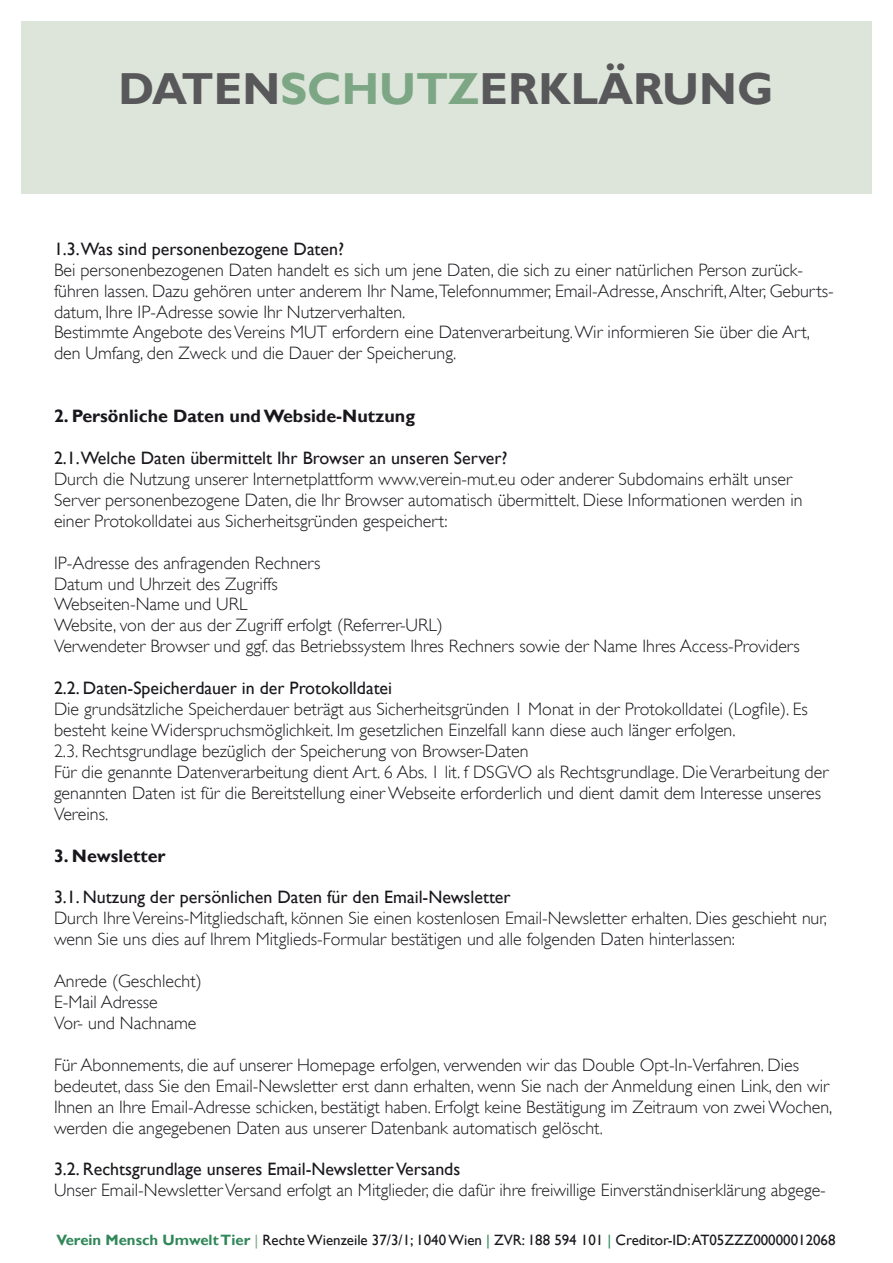
<style>
.page{position:relative;width:893px;height:1263px;background:#fff}
.page>*{position:absolute;margin:0;border:0;box-sizing:border-box;transform-origin:0 0}
.t1{font:700 44.85px "Gill Sans";color:#58585a}
.t2{font:300 18px/20.9px "Gill Sans";color:#1a171c}
.reg{font:18px "Gill Sans";color:#1a171c}
.bold{font:700 18px "Gill Sans";color:#1a171c}
.t3{font:15px "Gill Sans";color:#1a171c}
.s1{color:#7ca684}
.s2{font-weight:700;color:#318759}
.s3{color:#318759}
</style>
<div class="page">
<div style="left:21px;top:21px;width:851px;height:173px;background:#dde5db"></div>
<h1 class="t1" style="left:119px;top:62px;width:656px">Daten<span class="s1">schutz</span>erklärung</h1>
<p class="reg" style="left:54px;top:238px;width:292px">1.3.Was sind personenbezogene Daten?</p>
<p class="t2" style="left:54px;top:259px;width:780px">Bei personenbezogenen Daten handelt es sich um jene Daten, die sich zu einer natürlichen Person zurück&shy;führen lassen. Dazu gehören unter anderem Ihr Name,Telefonnummer, Email-Adresse, Anschrift, Alter, Geburts&shy;datum, Ihre IP-Adresse sowie Ihr Nutzerverhalten.</p>
<p class="t2" style="left:54px;top:322px;width:757px">Bestimmte Angebote des Vereins MUT erfordern eine Datenverarbeitung. Wir informieren Sie über die Art, den Umfang, den Zweck und die Dauer der Speicherung.</p>
<p class="bold" style="left:54px;top:405px;width:363px">2. Persönliche Daten und Webside-Nutzung</p>
<p class="reg" style="left:54px;top:447px;width:455px">2.1.Welche Daten übermittelt Ihr Browser an unseren Server?</p>
<p class="t2" style="left:54px;top:468px;width:750px">Durch die Nutzung unserer Internetplattform www.verein-mut.eu oder anderer Subdomains erhält unser<br>Server personenbezogene Daten, die Ihr Browser automatisch übermittelt. Diese Informationen werden in einer Protokolldatei aus Sicherheitsgründen gespeichert:</p>
<p class="t2" style="left:54px;top:552px;width:268px">IP-Adresse des anfragenden Rechners</p>
<p class="t2" style="left:54px;top:573px;width:225px">Datum und Uhrzeit des Zugriffs</p>
<p class="t2" style="left:54px;top:594px;width:195px">Webseiten-Name und URL</p>
<p class="t2" style="left:54px;top:615px;width:390px">Website, von der aus der Zugriff erfolgt (Referrer-URL)</p>
<p class="t2" style="left:54px;top:636px;width:747px">Verwendeter Browser und ggf. das Betriebssystem Ihres Rechners sowie der Name Ihres Access-Providers</p>
<p class="reg" style="left:54px;top:678px;width:340px">2.2. Daten-Speicherdauer in der Protokolldatei</p>
<p class="t2" style="left:54px;top:698px;width:755px">Die grundsätzliche Speicherdauer beträgt aus Sicherheitsgründen 1 Monat in der Protokolldatei (Logfile). Es besteht keine Widerspruchsmöglichkeit. Im gesetzlichen Einzelfall kann diese auch länger erfolgen.</p>
<p class="t2" style="left:54px;top:740px;width:476px">2.3. Rechtsgrundlage bezüglich der Speicherung von Browser-Daten</p>
<p class="t2" style="left:54px;top:761px;width:776px">Für die genannte Datenverarbeitung dient Art. 6 Abs. 1 lit. f DSGVO als Rechtsgrundlage. Die Verarbeitung der genannten Daten ist für die Bereitstellung einer Webseite erforderlich und dient damit dem Interesse unseres<br>Vereins.</p>
<p class="bold" style="left:54px;top:845px;width:113px">3. Newsletter</p>
<p class="reg" style="left:54px;top:887px;width:458px">3.1. Nutzung der persönlichen Daten für den Email-Newsletter</p>
<p class="t2" style="left:54px;top:908px;width:774px">Durch Ihre Vereins-Mitgliedschaft, können Sie einen kostenlosen Email-Newsletter erhalten. Dies geschieht nur, wenn Sie uns dies auf Ihrem Mitglieds-Formular bestätigen und alle folgenden Daten hinterlassen:</p>
<p class="t2" style="left:54px;top:970px;width:149px">Anrede (Geschlecht)</p>
<p class="t2" style="left:54px;top:991px;width:105px">E-Mail Adresse</p>
<p class="t2" style="left:54px;top:1012px;width:144px">Vor- und Nachname</p>
<p class="t2" style="left:54px;top:1054px;width:780px">Für Abonnements, die auf unserer Homepage erfolgen, verwenden wir das Double Opt-In-Verfahren. Dies bedeutet, dass Sie den Email-Newsletter erst dann erhalten, wenn Sie nach der Anmeldung einen Link, den wir Ihnen an Ihre Email-Adresse schicken, bestätigt haben. Erfolgt keine Bestätigung im Zeitraum von zwei Wochen, werden die angegebenen Daten aus unserer Datenbank automatisch gelöscht.</p>
<p class="reg" style="left:54px;top:1159px;width:408px">3.2. Rechtsgrundlage unseres Email-Newsletter Versands</p>
<p class="t2" style="left:54px;top:1180px;width:773px">Unser Email-Newsletter Versand erfolgt an Mitglieder, die dafür ihre freiwillige Einverständniserklärung abgege-</p>
<p class="t3" style="left:56px;top:1231px;width:781px"><span class="s2">Verein Mensch Umwelt Tier</span> <span class="s1">|</span> Rechte Wienzeile 37/3/1; 1040 Wien <span class="s3">|</span> ZVR: 188 594 101 <span class="s3">|</span> Creditor-ID: AT05ZZZ00000012068</p>
</div>
